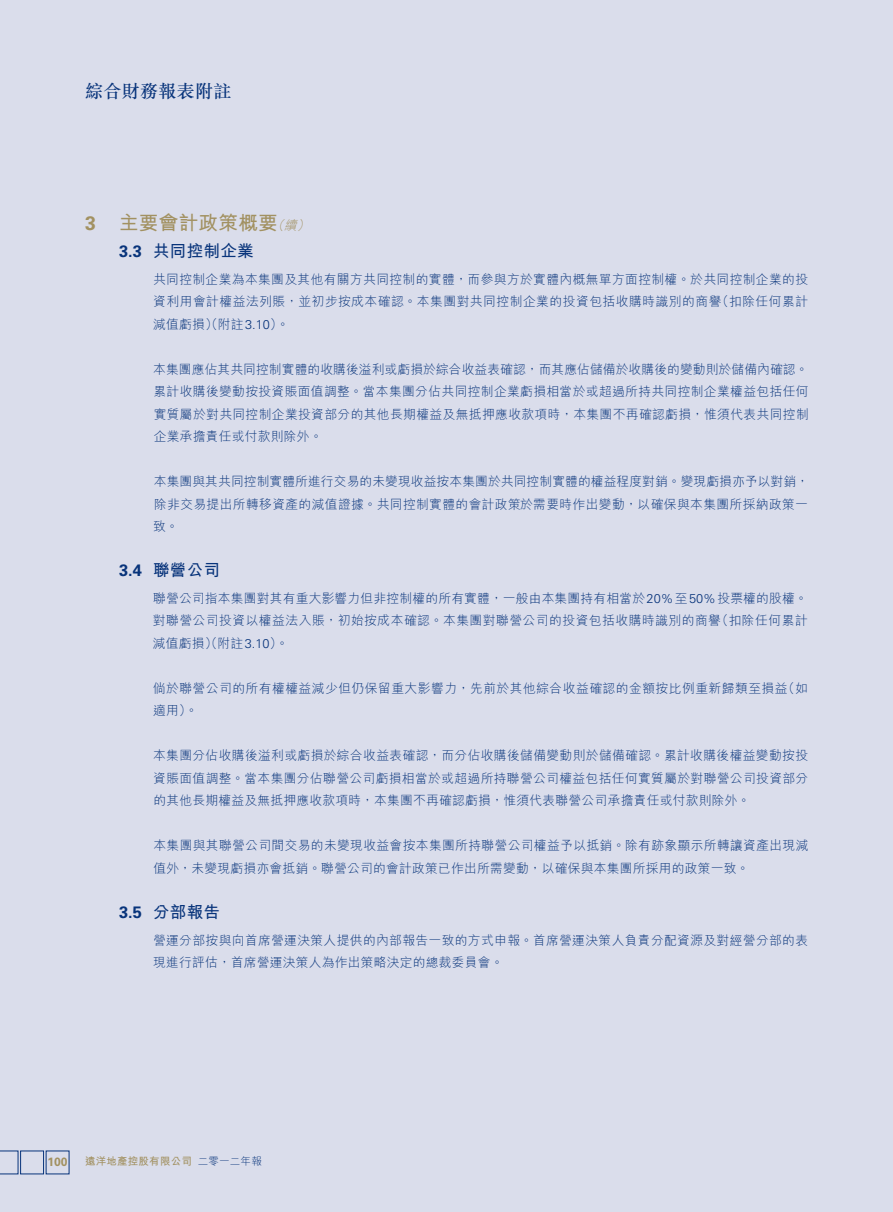
<style>
.page{position:relative;width:893px;height:1212px;background:#daddeb}
.page>*{position:absolute;margin:0;border:0;box-sizing:border-box;transform-origin:0 0}
.t1{font:700 19.5px "M Hei HK";letter-spacing:.02em;color:#a29161}
.t2{font:500 18px "M Sung HK";letter-spacing:.02em;color:#08347b}
.t3{font:700 16.5px "M Hei HK";letter-spacing:.02em;color:#08347b}
.t4{font:300 12.75px/22.5px "M Hei HK";letter-spacing:.03em;color:#08347b;text-align:justify}
.t5{font:700 12px "Univers LT Std";color:#a29161}
.t6{font:700 10.5px "M Hei HK";letter-spacing:.02em;color:#a29161}
.s1{font-family:"Univers LT Std"}
.s2{font-weight:300;font-style:italic;font-size:12.75px}
.s3{font-weight:300;color:#08347b}
</style>
<div class="page">
<svg style="left:0;top:1151px;width:18px;height:23px"></svg>
<div style="left:20px;top:1151px;width:24px;height:23px;border:1px solid #08347b"></div>
<h2 class="t2" style="left:85px;top:79px;width:148px">綜合財務報表附註</h2>
<h1 class="t1" style="left:85px;top:209px;width:229px"><span class="s1">3</span> 主要會計政策概要<span class="s2">（續）</span></h1>
<p class="t3" style="left:119px;top:239px;width:136px"><span class="s1">3.3</span> 共同控制企業</p>
<p class="t4" style="left:153px;top:267px;width:657px">共同控制企業為本集團及其他有關方共同控制的實體，而參與方於實體內概無單方面控制權。於共同控制企業的投資利用會計權益法列賬，並初步按成本確認。本集團對共同控制企業的投資包括收購時識別的商譽（扣除任何累計減值虧損）（附註<span class="s1">3.10</span>）。</p>
<p class="t4" style="left:153px;top:357px;width:657px">本集團應佔其共同控制實體的收購後溢利或虧損於綜合收益表確認，而其應佔儲備於收購後的變動則於儲備內確認。累計收購後變動按投資賬面值調整。當本集團分佔共同控制企業虧損相當於或超過所持共同控制企業權益包括任何實質屬於對共同控制企業投資部分的其他長期權益及無抵押應收款項時，本集團不再確認虧損，惟須代表共同控制企業承擔責任或付款則除外。</p>
<p class="t4" style="left:153px;top:470px;width:657px">本集團與其共同控制實體所進行交易的未變現收益按本集團於共同控制實體的權益程度對銷。變現虧損亦予以對銷，除非交易提出所轉移資產的減值證據。共同控制實體的會計政策於需要時作出變動，以確保與本集團所採納政策一致。</p>
<p class="t3" style="left:119px;top:558px;width:103px"><span class="s1">3.4</span> 聯營公司</p>
<p class="t4" style="left:153px;top:587px;width:656px">聯營公司指本集團對其有重大影響力但非控制權的所有實體，一般由本集團持有相當於<span class="s1">20%</span>至<span class="s1">50%</span>投票權的股權。對聯營公司投資以權益法入賬，初始按成本確認。本集團對聯營公司的投資包括收購時識別的商譽（扣除任何累計減值虧損）（附註<span class="s1">3.10</span>）。</p>
<p class="t4" style="left:153px;top:677px;width:657px">倘於聯營公司的所有權權益減少但仍保留重大影響力，先前於其他綜合收益確認的金額按比例重新歸類至損益（如適用）。</p>
<p class="t4" style="left:153px;top:744px;width:657px">本集團分佔收購後溢利或虧損於綜合收益表確認，而分佔收購後儲備變動則於儲備確認。累計收購後權益變動按投資賬面值調整。當本集團分佔聯營公司虧損相當於或超過所持聯營公司權益包括任何實質屬於對聯營公司投資部分的其他長期權益及無抵押應收款項時，本集團不再確認虧損，惟須代表聯營公司承擔責任或付款則除外。</p>
<p class="t4" style="left:153px;top:834px;width:656px">本集團與其聯營公司間交易的未變現收益會按本集團所持聯營公司權益予以抵銷。除有跡象顯示所轉讓資產出現減值外，未變現虧損亦會抵銷。聯營公司的會計政策已作出所需變動，以確保與本集團所採用的政策一致。</p>
<p class="t3" style="left:119px;top:900px;width:103px"><span class="s1">3.5</span> 分部報告</p>
<p class="t4" style="left:153px;top:928px;width:656px">營運分部按與向首席營運決策人提供的內部報告一致的方式申報。首席營運決策人負責分配資源及對經營分部的表現進行評估，首席營運決策人為作出策略決定的總裁委員會。</p>
<p class="t5" style="left:47px;top:1155px;width:22px">100</p>
<p class="t6" style="left:85px;top:1153px;width:178px">遠洋地產控股有限公司<span class="s3">二零一二年報</span></p>
</div>
